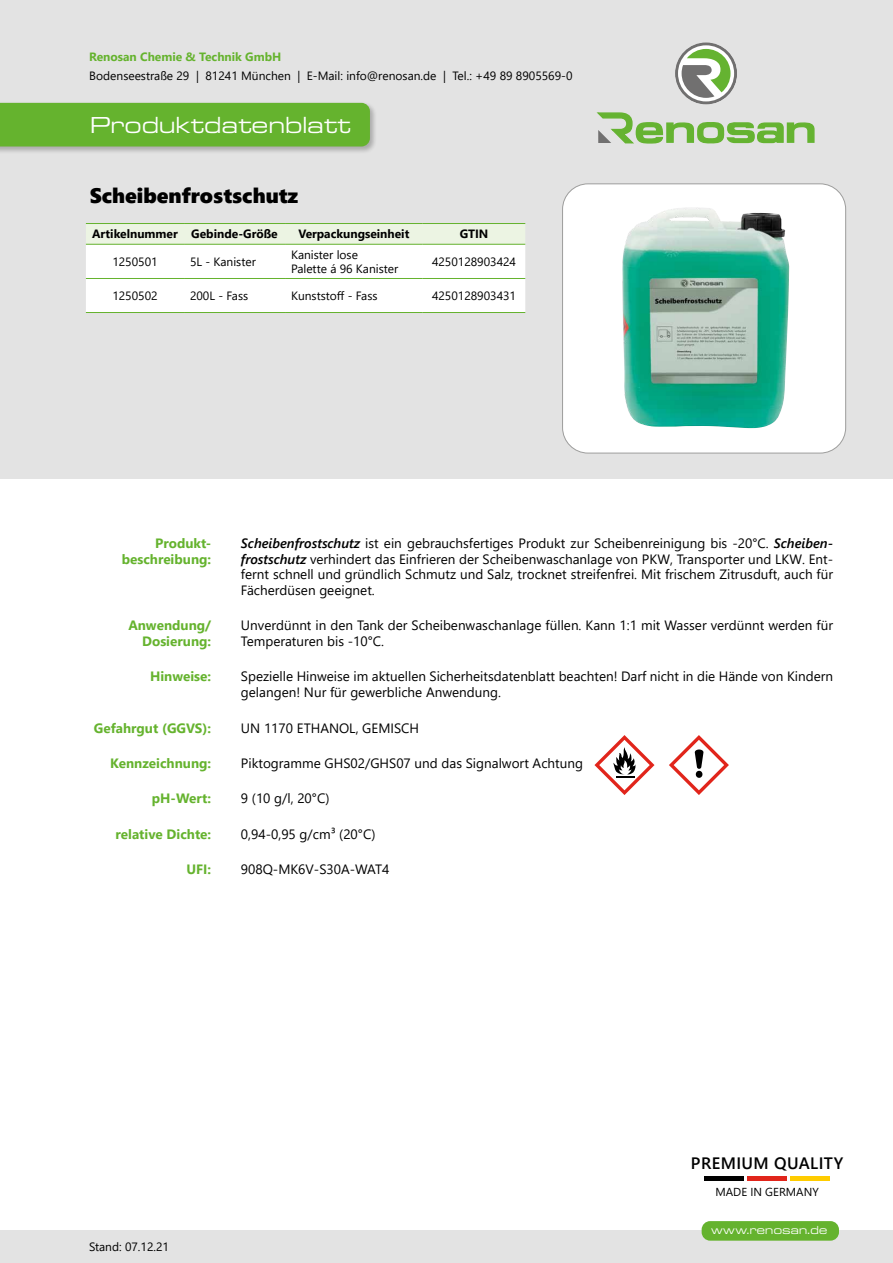
<style>
.page{position:relative;width:893px;height:1263px;background:#fff}
.page>*{position:absolute;margin:0;border:0;box-sizing:border-box;transform-origin:0 0}
.t1{font:24px "Eurostile MN Extended";letter-spacing:.02em;color:#fff}
.t2{font:21px "Segoe UI Black";color:#000}
.t3{font:600 16.5px "Segoe UI";letter-spacing:.025em;color:#000}
.t4{font:13.5px/15.8px "Segoe UI";color:#000}
.t5{font:700 13.5px/15.8px "Segoe UI";color:#65b32e;text-align:right}
.t6{font:12px/13.5px "Segoe UI";color:#000}
.t7{font:700 12px "Segoe UI";color:#000}
.t8{font:700 12px "Segoe UI";color:#65b32e}
.t9{font:12px "Eurostile MN Extended";letter-spacing:.03em;color:#fff}
.t10{font:11.55px "Segoe UI";color:#000}
.s1{font-weight:600;font-style:italic}
</style>
<div class="page">
<div style="left:0;top:1230px;width:893px;height:33px;background:#e3e3e3"></div>
<div style="left:0;top:0;width:893px;height:478px;background:#e3e3e3"></div>
<div style="left:563px;top:184px;width:283px;height:269px;background:#fff;border-radius:26px"></div>
<div style="left:562px;top:184px;width:284px;height:269px;border:1px solid #9d9d9c;border-radius:26px"></div>
<svg style="left:675px;top:43px;width:62px;height:61px"></svg>
<svg style="left:596px;top:112px;width:219px;height:32px"></svg>
<div style="left:0;top:101px;width:378px;height:53px;background:#000;opacity:.25"></div>
<div style="left:0;top:103px;width:370px;height:43px;background:#65b32e"></div>
<div style="left:702px;top:1221px;width:137px;height:20px;background:#65b32e;border-radius:9px"></div>
<hr style="left:704px;top:1176px;width:40px;height:4px;background:#000">
<hr style="left:747px;top:1176px;width:40px;height:4px;background:#e1251b">
<hr style="left:790px;top:1176px;width:40px;height:4px;background:#fc0">
<svg style="left:594px;top:735px;width:60px;height:60px"></svg>
<svg style="left:86px;top:224px;width:439px;height:88px;background:#fafcf7"></svg>
<hr style="left:86px;top:223px;width:98px;height:1px;background:#65b32e">
<hr style="left:184px;top:223px;width:101px;height:1px;background:#65b32e">
<hr style="left:285px;top:223px;width:138px;height:1px;background:#65b32e">
<hr style="left:423px;top:223px;width:102px;height:1px;background:#65b32e">
<hr style="left:86px;top:244px;width:98px;height:1px;background:#65b32e">
<hr style="left:184px;top:244px;width:101px;height:1px;background:#65b32e">
<hr style="left:285px;top:244px;width:138px;height:1px;background:#65b32e">
<hr style="left:423px;top:244px;width:102px;height:1px;background:#65b32e">
<hr style="left:86px;top:278px;width:98px;height:1px;background:#65b32e">
<hr style="left:184px;top:278px;width:101px;height:1px;background:#65b32e">
<hr style="left:285px;top:278px;width:138px;height:1px;background:#65b32e">
<hr style="left:423px;top:278px;width:102px;height:1px;background:#65b32e">
<hr style="left:86px;top:312px;width:98px;height:1px;background:#65b32e">
<hr style="left:184px;top:312px;width:101px;height:1px;background:#65b32e">
<hr style="left:285px;top:312px;width:138px;height:1px;background:#65b32e">
<hr style="left:423px;top:312px;width:102px;height:1px;background:#65b32e">
<svg style="left:669px;top:735px;width:60px;height:60px"></svg>
<img style="left:622px;top:207px;width:167px;height:221px">
<p class="t8" style="left:89px;top:46px;width:194px">Renosan Chemie &amp; Technik GmbH</p>
<p class="t6" style="left:89px;top:68px;width:485px">Bodenseestraße 29 | 81241 München | E-Mail: info@renosan.de | Tel.: +49 89 8905569-0</p>
<h1 class="t1" style="left:90px;top:112px;width:262px">Produktdatenblatt</h1>
<h2 class="t2" style="left:90px;top:181px;width:210px">Scheibenfrostschutz</h2>
<p class="t7" style="left:92px;top:223px;width:187px">Artikelnummer Gebinde-Größe</p>
<p class="t7" style="left:298px;top:223px;width:112px">Verpackungseinheit</p>
<p class="t7" style="left:460px;top:223px;width:30px">GTIN</p>
<p class="t6" style="left:112px;top:254px;width:47px">1250501</p>
<p class="t6" style="left:190px;top:254px;width:67px">5L - Kanister</p>
<p class="t6" style="left:291px;top:247px;width:109px">Kanister lose<br>Palette á 96 Kanister</p>
<p class="t6" style="left:432px;top:254px;width:86px">4250128903424</p>
<p class="t6" style="left:112px;top:288px;width:47px">1250502</p>
<p class="t6" style="left:190px;top:288px;width:60px">200L - Fass</p>
<p class="t6" style="left:291px;top:288px;width:88px">Kunststoff - Fass</p>
<p class="t6" style="left:432px;top:288px;width:86px">4250128903431</p>
<p class="t5" style="left:122px;top:534px;width:91px">Produkt&shy;beschreibung:</p>
<p class="t4" style="left:241px;top:534px;width:594px;text-align:justify"><span class="s1">Scheibenfrostschutz</span> ist ein gebrauchsfertiges Produkt zur Scheibenreinigung bis -20°C. <span class="s1">Scheiben&shy;frostschutz</span> verhindert das Einfrieren der Scheibenwaschanlage von PKW, Transporter und LKW. Ent&shy;fernt schnell und gründlich Schmutz und Salz, trocknet streifenfrei. Mit frischem Zitrusduft, auch für Fächerdüsen geeignet.</p>
<p class="t5" style="left:128px;top:617px;width:84px">Anwendung/<br>Dosierung:</p>
<p class="t4" style="left:241px;top:616px;width:594px">Unverdünnt in den Tank der Scheibenwaschanlage füllen. Kann 1:1 mit Wasser verdünnt werden für<br>Temperaturen bis -10°C.</p>
<p class="t5" style="left:150px;top:668px;width:63px">Hinweise:</p>
<p class="t4" style="left:241px;top:668px;width:594px">Spezielle Hinweise im aktuellen Sicherheitsdatenblatt beachten! Darf nicht in die Hände von Kindern gelangen! Nur für gewerbliche Anwendung.</p>
<p class="t5" style="left:94px;top:719px;width:119px">Gefahrgut (GGVS):</p>
<p class="t4" style="left:241px;top:719px;width:180px">UN 1170 ETHANOL, GEMISCH</p>
<p class="t5" style="left:110px;top:754px;width:102px">Kennzeichnung:</p>
<p class="t4" style="left:241px;top:754px;width:344px">Piktogramme GHS02/GHS07 und das Signalwort Achtung</p>
<p class="t5" style="left:152px;top:789px;width:61px">pH-Wert:</p>
<p class="t4" style="left:241px;top:789px;width:90px">9 (10 g/l, 20°C)</p>
<p class="t5" style="left:116px;top:825px;width:97px">relative Dichte:</p>
<p class="t4" style="left:241px;top:825px;width:136px">0,94-0,95 g/cm³ (20°C)</p>
<p class="t5" style="left:186px;top:860px;width:26px">UFI:</p>
<p class="t4" style="left:241px;top:860px;width:150px">908Q-MK6V-S30A-WAT4</p>
<p class="t3" style="left:691px;top:1148px;width:154px">PREMIUM QUALITY</p>
<p class="t10" style="left:715px;top:1181px;width:105px">MADE IN GERMANY</p>
<p class="t6" style="left:89px;top:1238px;width:81px">Stand: 07.12.21</p>
<p class="t9" style="left:711px;top:1224px;width:118px">www.renosan.de</p>
</div>
